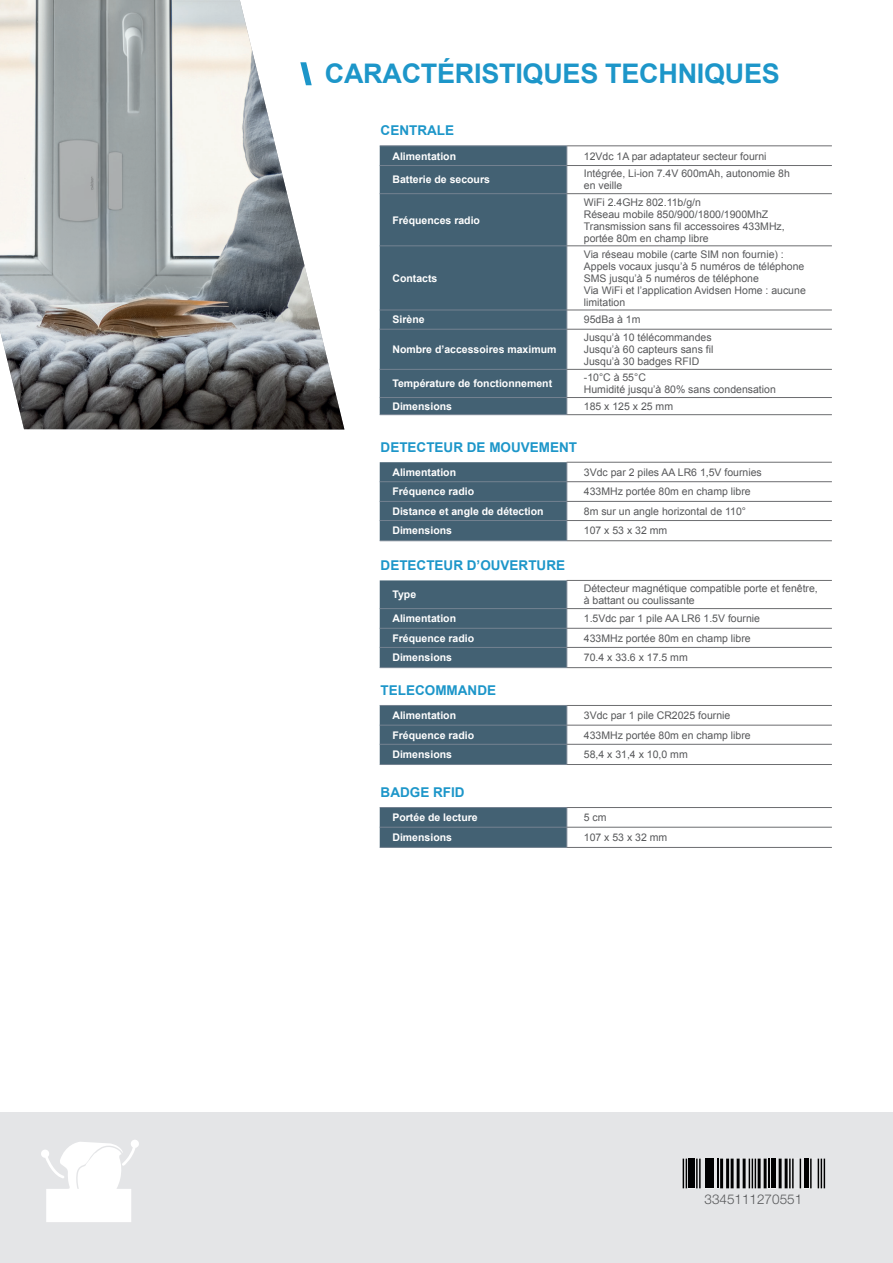
<style>
.page{position:relative;width:893px;height:1263px;background:#fff}
.page>*{position:absolute;margin:0;border:0;box-sizing:border-box;transform-origin:0 0}
.t1{font:700 27px "Arial";letter-spacing:-.01em;color:#1d96c9}
.t2{font:700 13.5px "Arial";color:#1d96c9}
.t3{font:300 13.5px "Helvetica Neue LT Std";color:#57585a}
.t4{font:10.5px/12px "Arial";color:#57585a}
.t5{font:700 10.5px "Arial";color:#fff}
.s1{font-weight:900}
</style>
<div class="page">
<img style="left:0;top:0;width:344px;height:429px">
<div style="left:380px;top:147px;width:187px;height:267px;background:#436173"></div>
<hr style="left:380px;top:146px;width:187px;height:1px;background:#748291">
<hr style="left:380px;top:165px;width:187px;height:1px;background:#748291">
<svg style="left:567px;top:147px;width:1px;height:46px"></svg>
<hr style="left:380px;top:193px;width:187px;height:1px;background:#748291">
<hr style="left:567px;top:194px;width:1px;height:52px;background:#748291">
<hr style="left:380px;top:246px;width:187px;height:1px;background:#748291">
<hr style="left:567px;top:246px;width:1px;height:64px;background:#748291">
<hr style="left:380px;top:310px;width:187px;height:1px;background:#748291">
<svg style="left:567px;top:311px;width:1px;height:18px"></svg>
<hr style="left:380px;top:329px;width:187px;height:1px;background:#748291">
<hr style="left:567px;top:329px;width:1px;height:40px;background:#748291">
<hr style="left:380px;top:369px;width:187px;height:1px;background:#748291">
<hr style="left:380px;top:397px;width:187px;height:1px;background:#748291">
<hr style="left:380px;top:414px;width:187px;height:1px;background:#748291">
<svg style="left:567px;top:370px;width:1px;height:44px"></svg>
<hr style="left:567px;top:146px;width:265px;height:1px;background:#6c6d70">
<hr style="left:567px;top:165px;width:265px;height:1px;background:#6c6d70">
<hr style="left:567px;top:193px;width:265px;height:1px;background:#6c6d70">
<hr style="left:567px;top:246px;width:265px;height:1px;background:#6c6d70">
<hr style="left:567px;top:310px;width:265px;height:1px;background:#6c6d70">
<hr style="left:567px;top:329px;width:265px;height:1px;background:#6c6d70">
<hr style="left:567px;top:369px;width:265px;height:1px;background:#6c6d70">
<hr style="left:567px;top:397px;width:265px;height:1px;background:#6c6d70">
<hr style="left:567px;top:414px;width:265px;height:1px;background:#6c6d70">
<hr style="left:567px;top:462px;width:265px;height:1px;background:#6c6d70">
<svg style="left:380px;top:462px;width:188px;height:79px;background:#466375"></svg>
<hr style="left:567px;top:481px;width:265px;height:1px;background:#6c6d70">
<hr style="left:567px;top:501px;width:265px;height:1px;background:#6c6d70">
<hr style="left:567px;top:520px;width:265px;height:1px;background:#6c6d70">
<hr style="left:567px;top:540px;width:265px;height:1px;background:#6c6d70">
<hr style="left:567px;top:580px;width:265px;height:1px;background:#6c6d70">
<svg style="left:380px;top:580px;width:188px;height:88px;background:#466375"></svg>
<hr style="left:567px;top:608px;width:265px;height:1px;background:#6c6d70">
<hr style="left:567px;top:628px;width:265px;height:1px;background:#6c6d70">
<hr style="left:567px;top:647px;width:265px;height:1px;background:#6c6d70">
<hr style="left:567px;top:667px;width:265px;height:1px;background:#6c6d70">
<hr style="left:380px;top:764px;width:187px;height:1px;background:#748291">
<svg style="left:380px;top:705px;width:188px;height:59px;background:#466375"></svg>
<hr style="left:567px;top:705px;width:265px;height:1px;background:#6c6d70">
<hr style="left:567px;top:725px;width:265px;height:1px;background:#6c6d70">
<hr style="left:567px;top:744px;width:265px;height:1px;background:#6c6d70">
<hr style="left:567px;top:764px;width:265px;height:1px;background:#6c6d70">
<hr style="left:380px;top:847px;width:187px;height:1px;background:#748291">
<svg style="left:380px;top:807px;width:188px;height:40px;background:#466375"></svg>
<hr style="left:567px;top:807px;width:265px;height:1px;background:#6c6d70">
<hr style="left:567px;top:827px;width:265px;height:1px;background:#6c6d70">
<hr style="left:567px;top:847px;width:265px;height:1px;background:#6c6d70">
<div style="left:0;top:1112px;width:893px;height:151px;background:#e4e5e7"></div>
<svg style="left:682px;top:1158px;width:142px;height:30px;background:#c5c6c7"></svg>
<hr style="left:686px;top:1158px;width:1px;height:30px;background:#000001">
<hr style="left:683px;top:1158px;width:1px;height:30px;background:#000001">
<div style="left:689px;top:1158px;width:6px;height:30px;background:#000001"></div>
<hr style="left:699px;top:1158px;width:2px;height:30px;background:#000001">
<hr style="left:696px;top:1158px;width:2px;height:30px;background:#000001">
<hr style="left:705px;top:1158px;width:3px;height:30px;background:#000001">
<hr style="left:710px;top:1158px;width:4px;height:30px;background:#000001">
<hr style="left:717px;top:1158px;width:2px;height:30px;background:#000001">
<hr style="left:743px;top:1158px;width:3px;height:30px;background:#000001">
<hr style="left:737px;top:1158px;width:3px;height:30px;background:#000001">
<hr style="left:731px;top:1158px;width:3px;height:30px;background:#000001">
<hr style="left:726px;top:1158px;width:3px;height:30px;background:#000001">
<hr style="left:720px;top:1158px;width:3px;height:30px;background:#000001">
<hr style="left:755px;top:1158px;width:1px;height:30px;background:#000001">
<hr style="left:752px;top:1158px;width:1px;height:30px;background:#000001">
<hr style="left:749px;top:1158px;width:1px;height:30px;background:#000001">
<hr style="left:764px;top:1158px;width:3px;height:30px;background:#000001">
<hr style="left:758px;top:1158px;width:3px;height:30px;background:#000001">
<hr style="left:768px;top:1158px;width:2px;height:30px;background:#000001">
<div style="left:771px;top:1158px;width:5px;height:30px;background:#000001"></div>
<hr style="left:785px;top:1158px;width:3px;height:30px;background:#000001">
<hr style="left:779px;top:1158px;width:3px;height:30px;background:#000001">
<hr style="left:800px;top:1158px;width:1px;height:30px;background:#000001">
<hr style="left:792px;top:1158px;width:2px;height:30px;background:#000001">
<hr style="left:789px;top:1158px;width:2px;height:30px;background:#000001">
<div style="left:804px;top:1158px;width:5px;height:30px;background:#000001"></div>
<hr style="left:824px;top:1158px;width:1px;height:30px;background:#000001">
<hr style="left:821px;top:1158px;width:1px;height:30px;background:#000001">
<hr style="left:818px;top:1158px;width:1px;height:30px;background:#000001">
<hr style="left:810px;top:1158px;width:2px;height:30px;background:#000001">
<h1 class="t1" style="left:302px;top:56px;width:479px"><span class="s1">\</span> CARACTÉRISTIQUES TECHNIQUES</h1>
<p class="t2" style="left:381px;top:122px;width:75px">CENTRALE</p>
<p class="t5" style="left:392px;top:149px;width:65px">Alimentation</p>
<p class="t4" style="left:584px;top:150px;width:184px">12Vdc 1A par adaptateur secteur fourni</p>
<p class="t5" style="left:392px;top:173px;width:99px">Batterie de secours</p>
<p class="t4" style="left:584px;top:168px;width:208px">Intégrée, Li-ion 7.4V 600mAh, autonomie 8h en veille</p>
<p class="t5" style="left:392px;top:213px;width:89px">Fréquences radio</p>
<p class="t4" style="left:584px;top:196px;width:202px">WiFi 2.4GHz 802.11b/g/n<br>Réseau mobile 850/900/1800/1900MhZ<br>Transmission sans fil accessoires 433MHz, portée 80m en champ libre</p>
<p class="t5" style="left:392px;top:271px;width:46px">Contacts</p>
<p class="t4" style="left:584px;top:248px;width:223px">Via réseau mobile (carte SIM non fournie) :<br>Appels vocaux jusqu’à 5 numéros de téléphone SMS jusqu’à 5 numéros de téléphone<br>Via WiFi et l’application Avidsen Home : aucune limitation</p>
<p class="t5" style="left:392px;top:313px;width:34px">Sirène</p>
<p class="t4" style="left:584px;top:314px;width:58px">95dBa à 1m</p>
<p class="t5" style="left:392px;top:342px;width:165px">Nombre d’accessoires maximum</p>
<p class="t4" style="left:584px;top:332px;width:131px">Jusqu’à 10 télécommandes<br>Jusqu’à 60 capteurs sans fil<br>Jusqu’à 30 badges RFID</p>
<p class="t5" style="left:392px;top:377px;width:161px">Température de fonctionnement</p>
<p class="t4" style="left:584px;top:372px;width:194px">-10°C à 55°C<br>Humidité jusqu’à 80% sans condensation</p>
<p class="t5" style="left:392px;top:399px;width:61px">Dimensions</p>
<p class="t4" style="left:584px;top:400px;width:91px">185 x 125 x 25 mm</p>
<p class="t2" style="left:381px;top:438px;width:198px">DETECTEUR DE MOUVEMENT</p>
<p class="t5" style="left:392px;top:465px;width:65px">Alimentation</p>
<p class="t4" style="left:584px;top:466px;width:180px">3Vdc par 2 piles AA LR6 1,5V fournies</p>
<p class="t5" style="left:392px;top:485px;width:83px">Fréquence radio</p>
<p class="t4" style="left:584px;top:486px;width:168px">433MHz portée 80m en champ libre</p>
<p class="t5" style="left:392px;top:504px;width:153px">Distance et angle de détection</p>
<p class="t4" style="left:584px;top:505px;width:164px">8m sur un angle horizontal de 110°</p>
<p class="t5" style="left:392px;top:524px;width:61px">Dimensions</p>
<p class="t4" style="left:584px;top:525px;width:85px">107 x 53 x 32 mm</p>
<p class="t2" style="left:381px;top:556px;width:186px">DETECTEUR D’OUVERTURE</p>
<p class="t5" style="left:392px;top:588px;width:25px">Type</p>
<p class="t4" style="left:584px;top:583px;width:236px">Détecteur magnétique compatible porte et fenêtre, à battant ou coulissante</p>
<p class="t5" style="left:392px;top:611px;width:65px">Alimentation</p>
<p class="t4" style="left:584px;top:613px;width:178px">1.5Vdc par 1 pile AA LR6 1.5V fournie</p>
<p class="t5" style="left:392px;top:631px;width:83px">Fréquence radio</p>
<p class="t4" style="left:584px;top:632px;width:168px">433MHz portée 80m en champ libre</p>
<p class="t5" style="left:392px;top:651px;width:61px">Dimensions</p>
<p class="t4" style="left:584px;top:652px;width:105px">70.4 x 33.6 x 17.5 mm</p>
<p class="t2" style="left:381px;top:681px;width:117px">TELECOMMANDE</p>
<p class="t5" style="left:392px;top:708px;width:65px">Alimentation</p>
<p class="t4" style="left:584px;top:709px;width:148px">3Vdc par 1 pile CR2025 fournie</p>
<p class="t5" style="left:392px;top:728px;width:83px">Fréquence radio</p>
<p class="t4" style="left:584px;top:729px;width:168px">433MHz portée 80m en champ libre</p>
<p class="t5" style="left:392px;top:747px;width:61px">Dimensions</p>
<p class="t4" style="left:584px;top:749px;width:105px">58,4 x 31,4 x 10,0 mm</p>
<p class="t2" style="left:381px;top:783px;width:85px">BADGE RFID</p>
<p class="t5" style="left:392px;top:810px;width:87px">Portée de lecture</p>
<p class="t4" style="left:584px;top:812px;width:24px">5 cm</p>
<p class="t5" style="left:392px;top:830px;width:61px">Dimensions</p>
<p class="t4" style="left:584px;top:831px;width:85px">107 x 53 x 32 mm</p>
<p class="t3" style="left:705px;top:1191px;width:99px">3345111270551</p>
</div>
